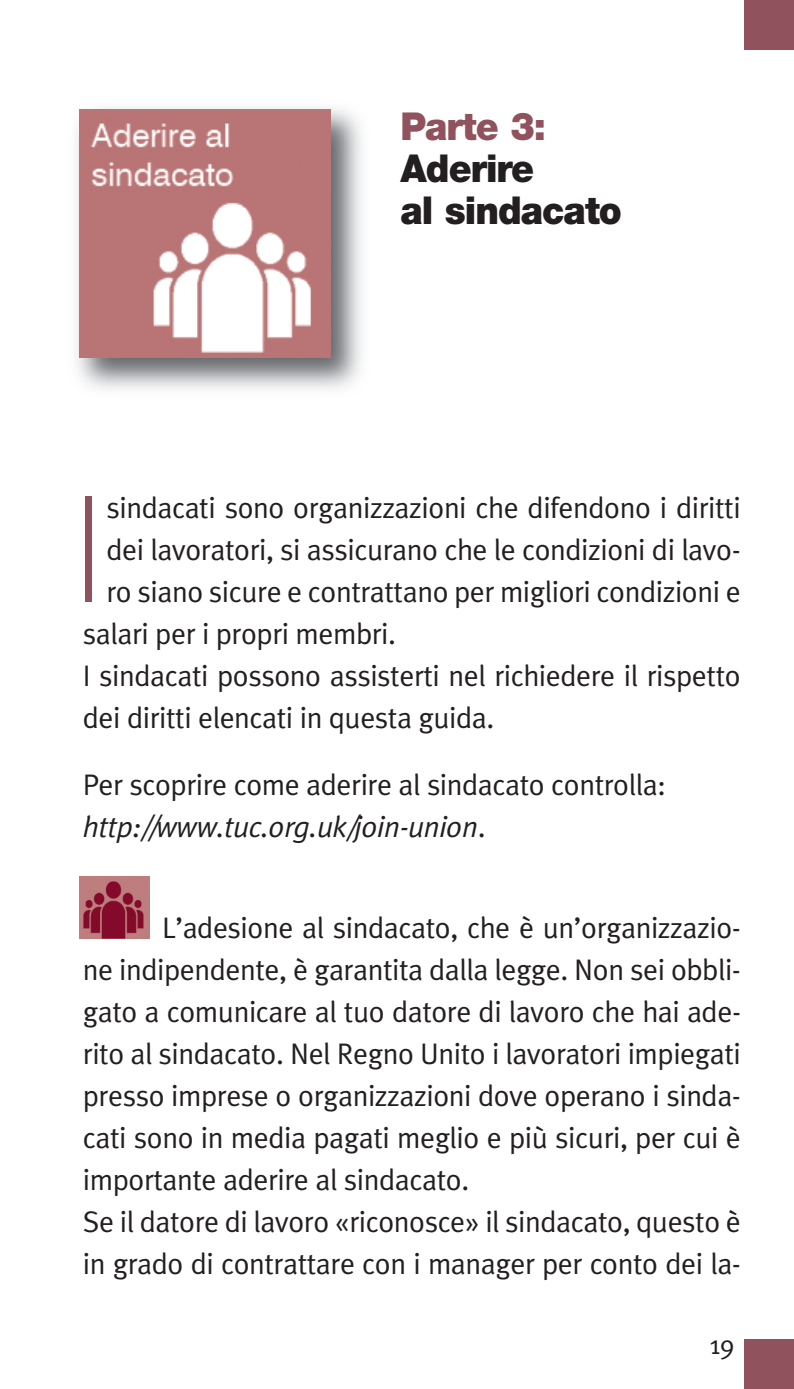
<style>
.page{position:relative;width:794px;height:1389px;background:#fff}
.page>*{position:absolute;margin:0;border:0;box-sizing:border-box;transform-origin:0 0}
.t1{font:100 148.4px "Helvetica Neue";color:#90535d}
.t2{font:900 38.5px/42px "Helvetica Neue";letter-spacing:-.025em;color:#231f20;scale:.95 1}
.t3{font:900 38.5px "Helvetica Neue";letter-spacing:-.025em;color:#90535d;scale:.95 1}
.t4{font:35px/42px "R Meta";letter-spacing:-.015em;color:#231f20}
.t5{font:31.5px "R Meta";color:#231f20}
.s1{font-style:italic}
</style>
<div class="page">
<div style="left:744px;top:0;width:50px;height:50px;background:#90535d"></div>
<div style="left:744px;top:1339px;width:50px;height:50px;background:#90535d"></div>
<img style="left:79px;top:109px;width:251px;height:248px">
<img style="left:79px;top:877px;width:71px;height:62px">
<p class="t3" style="left:400px;top:113px;width:155px">Parte 3:</p>
<p class="t2" style="left:400px;top:151px;width:235px">Aderire<br>al sindacato</p>
<h1 class="t1" style="left:76px;top:496px;width:27px">I</h1>
<p class="t4" style="left:106px;top:489px;width:636px">sindacati sono organizzazioni che difendono i diritti</p>
<p class="t4" style="left:106px;top:531px;width:636px">dei lavoratori, si assicurano che le condizioni di lavo-</p>
<p class="t4" style="left:106px;top:573px;width:636px">ro siano sicure e contrattano per migliori condizioni e</p>
<p class="t4" style="left:83px;top:615px;width:315px">salari per i propri membri.</p>
<p class="t4" style="left:83px;top:657px;width:659px">I sindacati possono assisterti nel richiedere il rispetto</p>
<p class="t4" style="left:83px;top:699px;width:413px">dei diritti elencati in questa guida.</p>
<p class="t4" style="left:83px;top:766px;width:585px">Per scoprire come aderire al sindacato controlla: <span class="s1">http://www.tuc.org.uk/join-union</span>.</p>
<p class="t4" style="left:83px;top:909px;width:659px;text-indent:79px">L’adesione al sindacato, che è un’organizzazio&shy;ne indipendente, è garantita dalla legge. Non sei obbli&shy;gato a comunicare al tuo datore di lavoro che hai ade&shy;rito al sindacato. Nel Regno Unito i lavoratori impiegati presso imprese o organizzazioni dove operano i sinda&shy;cati sono in media pagati meglio e più sicuri, per cui è importante aderire al sindacato.<br>Se il datore di lavoro «riconosce» il sindacato, questo è in grado di contrattare con i manager per conto dei la-</p>
<p class="t5" style="left:709px;top:1335px;width:26px">19</p>
</div>
